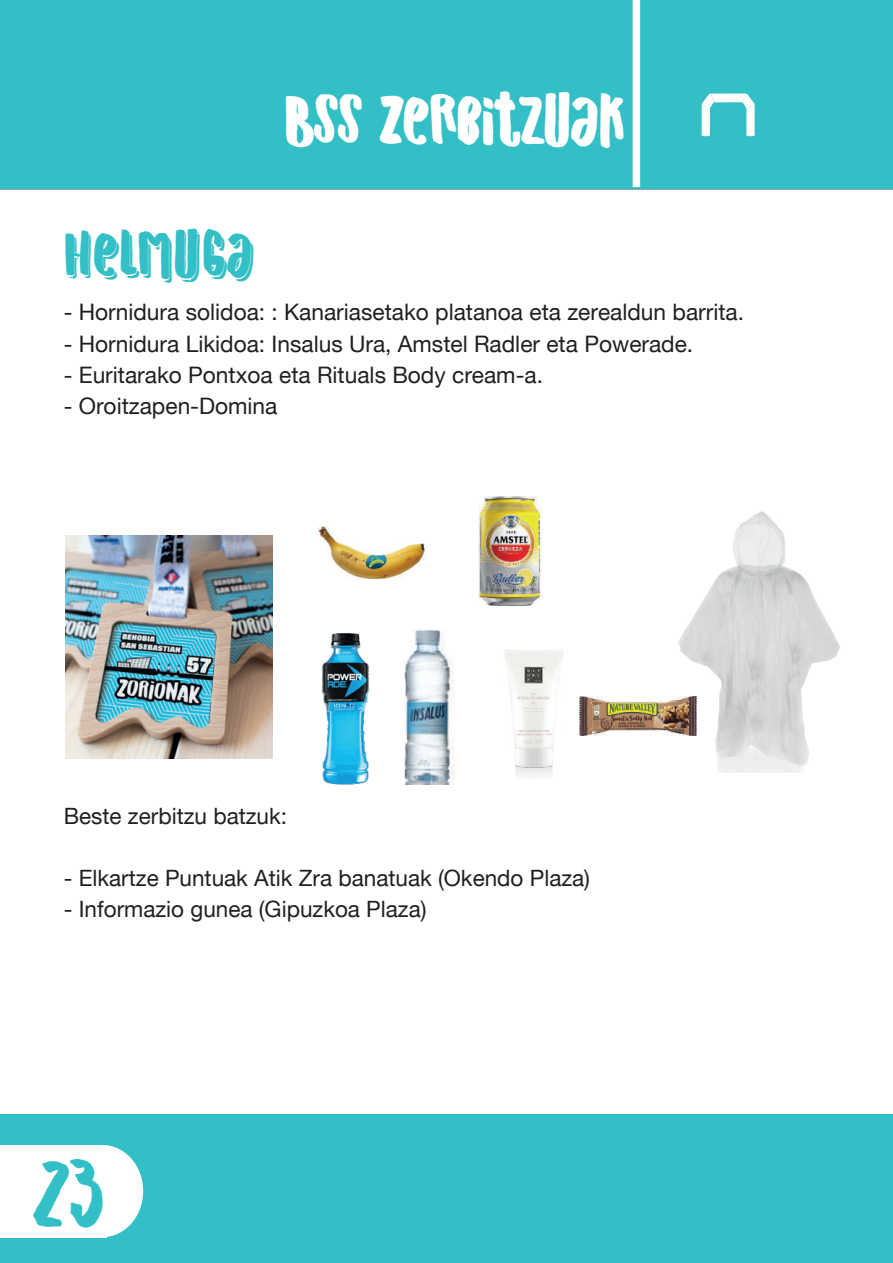
<style>
.page{position:relative;width:893px;height:1263px;background:#fff}
.page>*{position:absolute;margin:0;border:0;box-sizing:border-box;transform-origin:0 0}
.t1{font:42px "Hand Originals";color:#32bfc5}
.t2{font:30px "Hand Originals";color:#fff}
.t3{font:27px "Originalsis Out";color:#32bfc5}
.t4{font:22.65px "Helvetica Neue LT";color:#231f20}
.t5{font:22.5px "Helvetica Neue LT";color:#231f20}
.s1{font-size:22.5px}
</style>
<div class="page">
<hr style="left:0;top:189px;width:893px;height:1px;background:#5f5f62">
<div style="left:0;top:0;width:893px;height:188px;background:#32bfc5"></div>
<div style="left:0;top:1114px;width:893px;height:149px;background:#32bfc5"></div>
<div style="left:0;top:1145px;width:106px;height:92px;background:#fff"></div>
<div style="left:62px;top:1145px;width:81px;height:92px;background:#fff;border-radius:50%"></div>
<svg style="left:702px;top:94px;width:53px;height:42px"></svg>
<img style="left:430px;top:630px;width:25px;height:154px">
<img style="left:261px;top:623px;width:169px;height:162px">
<svg style="left:386px;top:623px;width:13px;height:8px"></svg>
<img style="left:399px;top:623px;width:31px;height:8px">
<img style="left:678px;top:511px;width:162px;height:261px">
<img style="left:504px;top:649px;width:59px;height:128px">
<img style="left:318px;top:527px;width:109px;height:51px">
<img style="left:478px;top:497px;width:64px;height:108px">
<div style="left:633px;top:0;width:7px;height:187px;background:#fff"></div>
<img style="left:65px;top:536px;width:207px;height:222px">
<img style="left:579px;top:696px;width:118px;height:40px">
<p class="t3" style="left:64px;top:243px;width:192px">HELMUGA</p>
<h2 class="t2" style="left:285px;top:109px;width:341px">BSS ZERBITZUAK</h2>
<p class="t4" style="left:64px;top:299px;width:682px"><span class="s1">-</span> Hornidura solidoa: <span class="s1">:</span> Kanariasetako platanoa eta zerealdun barrita.</p>
<p class="t4" style="left:64px;top:330px;width:631px"><span class="s1">-</span> Hornidura Likidoa: Insalus Ura, Amstel Radler eta Powerade.</p>
<p class="t4" style="left:64px;top:361px;width:481px"><span class="s1">-</span> Euritarako Pontxoa eta Rituals Body cream-a.</p>
<p class="t4" style="left:64px;top:393px;width:215px"><span class="s1">-</span> Oroitzapen-Domina</p>
<p class="t5" style="left:64px;top:803px;width:225px">Beste zerbitzu batzuk:</p>
<p class="t5" style="left:64px;top:865px;width:528px">- Elkartze Puntuak Atik Zra banatuak (Okendo Plaza)</p>
<p class="t5" style="left:64px;top:896px;width:364px">- Informazio gunea (Gipuzkoa Plaza)</p>
<h1 class="t1" style="left:35px;top:1180px;width:69px">23</h1>
</div>
